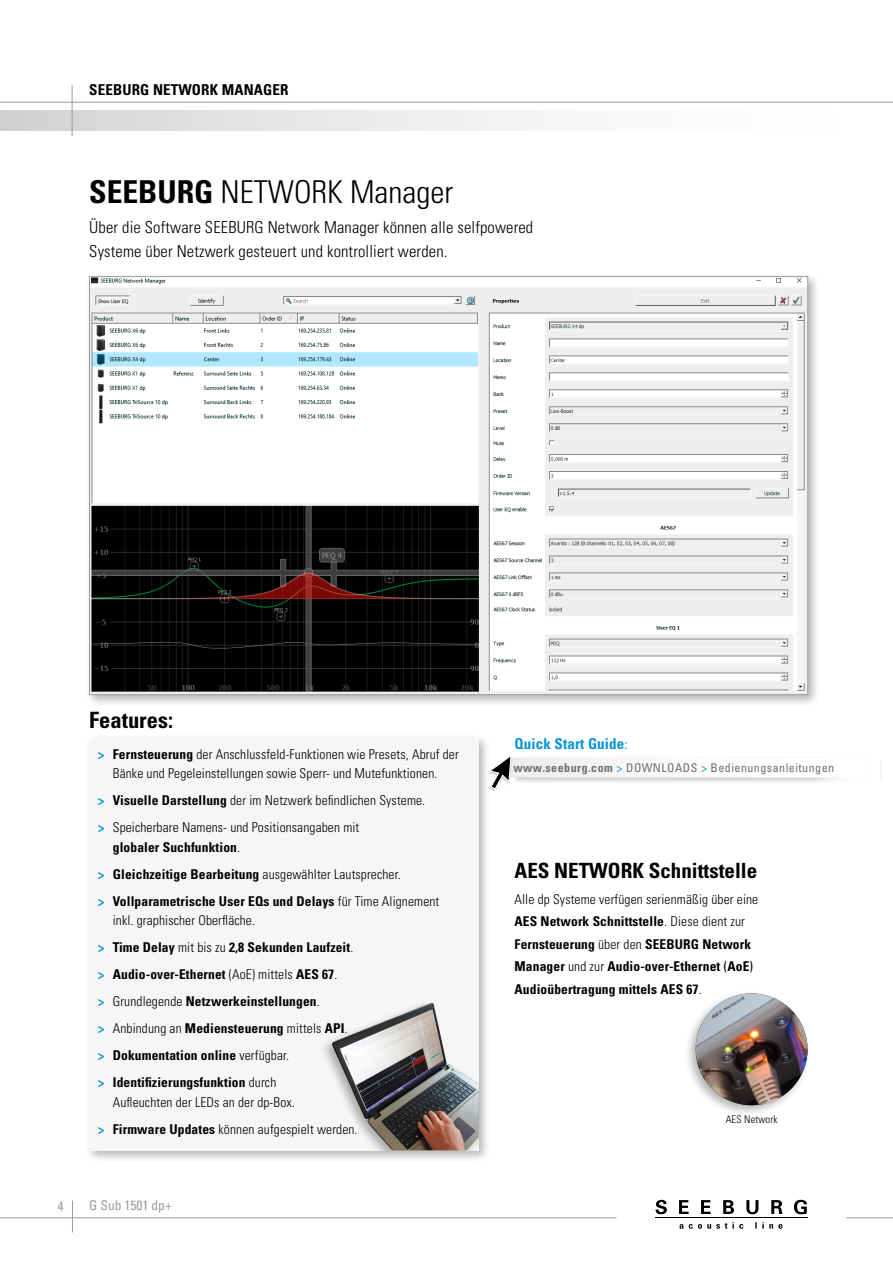
<style>
.page{position:relative;width:893px;height:1263px;background:#fff}
.page>*{position:absolute;margin:0;border:0;box-sizing:border-box;transform-origin:0 0}
.t1{font:300 condensed 31.5px "Univers";color:#000}
.t2{font:700 condensed 22.5px "Univers";color:#000}
.t3{font:700 condensed 21px "Univers";color:#000}
.t4{font:300 condensed 16.5px/24px "Univers";letter-spacing:.01em;color:#000}
.t5{font:700 condensed 15px "Univers";letter-spacing:.065em;color:#000}
.t6{font:700 condensed 15px "Univers";letter-spacing:.01em;color:#0795d4}
.t7{font:700 condensed 13.5px/27px "Univers";letter-spacing:.01em;color:#000}
.t8{font:300 condensed 13.5px/27px "Univers";letter-spacing:.01em;color:#000}
.t9{font:condensed 13.5px "Univers LT";color:#9c9c9d}
.t10{font:condensed 13.5px "Univers";color:#9c9c9d}
.t11{font:condensed 12px "Univers";letter-spacing:.04em;color:#6e6e6e}
.t12{font:300 condensed 10.5px "Univers";letter-spacing:.01em;color:#000}
.s1{font-weight:700}
.s2{font-weight:700;color:#0795d4}
.s3{font-weight:300}
.s4{color:#0795d4}
.s5{color:#1096d0}
.s6{font-weight:700;color:#1096d0}
.s7{font-weight:400;font-size:13.5px}
.s8{font-weight:400}
</style>
<div class="page">
<div style="left:0;top:111px;width:893px;height:19px;background:linear-gradient(to right,#d5d6d6,#fff)"></div>
<hr style="left:0;top:102px;width:893px;height:1px;background:#9c9c9d">
<hr style="left:72px;top:85px;width:1px;height:51px;background:#9c9c9d">
<hr style="left:0;top:1217px;width:617px;height:1px;background:#9c9c9d">
<hr style="left:846px;top:1217px;width:47px;height:1px;background:#9c9c9d">
<hr style="left:655px;top:1217px;width:152px;height:1px;background:#000">
<svg style="left:679px;top:1222px;width:103px;height:7px"></svg>
<svg style="left:655px;top:1200px;width:12px;height:14px"></svg>
<svg style="left:679px;top:1200px;width:10px;height:14px"></svg>
<svg style="left:701px;top:1200px;width:10px;height:14px"></svg>
<svg style="left:723px;top:1200px;width:11px;height:14px"></svg>
<svg style="left:746px;top:1200px;width:12px;height:14px"></svg>
<svg style="left:771px;top:1200px;width:11px;height:14px"></svg>
<svg style="left:794px;top:1200px;width:13px;height:14px"></svg>
<hr style="left:72px;top:1200px;width:1px;height:32px;background:#9c9c9d">
<div style="left:85px;top:734px;width:406px;height:429px;background:#000;opacity:.3"></div>
<div style="left:89px;top:738px;width:389px;height:412px;background:#f6f6f6"></div>
<div style="left:85px;top:272px;width:736px;height:435px;background:#000;opacity:.3"></div>
<img style="left:91px;top:278px;width:715px;height:415px">
<img style="left:688px;top:993px;width:120px;height:120px">
<div style="left:320px;top:999px;width:158px;height:151px;background:#000;opacity:.3"></div>
<img style="left:332px;top:1002px;width:146px;height:148px">
<div style="left:486px;top:755px;width:27px;height:38px;background:#fafafa"></div>
<svg style="left:489px;top:754px;width:348px;height:36px"></svg>
<p class="t5" style="left:89px;top:81px;width:10px">seeburg</p>
<p class="t5" style="left:153px;top:81px;width:80px">network manager</p>
<h1 class="t1" style="left:89px;top:173px;width:365px"><span class="s1">SEEBURG</span> NETWORK Manager</h1>
<p class="t4" style="left:89px;top:215px;width:445px">Über die Software SEEBURG Network Manager können alle selfpowered<br>Systeme über Netzwerk gesteuert und kontrolliert werden.</p>
<h2 class="t2" style="left:89px;top:706px;width:85px">Features:</h2>
<p class="t8" style="left:98px;top:744px;width:363px;line-height:19.5px;text-align:center"><span class="s2">&gt;</span> <span class="s1">Fernsteuerung</span> der Anschlussfeld-Funktionen wie Presets, Abruf der<br>Bänke und Pegeleinstellungen sowie Sperr- und Mutefunktionen.</p>
<p class="t8" style="left:98px;top:787px;width:329px"><span class="s2">&gt;</span> <span class="s1">Visuelle Darstellung</span> der im Netzwerk befindlichen Systeme. <span class="s2">&gt;</span> Speicherbare Namens- und Positionsangaben mit</p>
<p class="t7" style="left:98px;top:833px;width:343px;text-indent:15px">globaler Suchfunktion<span class="s3">.<br></span><span class="s4">&gt;</span> Gleichzeitige Bearbeitung <span class="s3">ausgewählter Lautsprecher.<br></span><span class="s4">&gt;</span> Vollparametrische User EQs und Delays <span class="s3">für Time Alignement</span></p>
<p class="t7" style="left:98px;top:907px;width:257px;text-indent:15px"><span class="s3">inkl. graphischer Oberfläche.<br></span><span class="s5">&gt;</span> Time Delay <span class="s3">mit bis zu</span> 2,8 Sekunden Laufzeit<span class="s3">. </span><span class="s5">&gt;</span> Audio-over-Ethernet <span class="s3">(AoE) mittels</span> AES 67<span class="s3">.<br></span><span class="s5">&gt;</span> <span class="s3">Grundlegende</span> Netzwerkeinstellungen<span class="s3">.<br></span><span class="s5">&gt;</span> <span class="s3">Anbindung an</span> Mediensteuerung <span class="s3">mittels</span> API<span class="s3">. </span><span class="s5">&gt;</span> Dokumentation online <span class="s3">verfügbar.<br></span><span class="s5">&gt;</span> Identifizierungsfunktion <span class="s3">durch</span></p>
<p class="t8" style="left:98px;top:1088px;width:261px;text-indent:15px">Aufleuchten der LEDs an der dp-Box.<br><span class="s6">&gt;</span> <span class="s1">Firmware Updates</span> können aufgespielt werden.</p>
<p class="t10" style="left:58px;top:1197px;width:7px">4</p>
<p class="t9" style="left:89px;top:1197px;width:84px">G Sub 1501 dp+</p>
<p class="t6" style="left:514px;top:735px;width:115px">Quick Start Guide<span class="s7">:</span></p>
<p class="t11" style="left:513px;top:760px;width:322px"><span class="s1">www.seeburg.com</span> <span class="s4">&gt;</span> downloads <span class="s4">&gt;</span> Bedienungsanleitungen</p>
<h3 class="t3" style="left:514px;top:858px;width:244px">AES NETWORK Schnittstelle</h3>
<p class="t7" style="left:514px;top:888px;width:245px;line-height:22.5px"><span class="s3">Alle dp Systeme verfügen serienmäßig über eine </span>AES Network Schnittstelle<span class="s3">. Diese dient zur </span>Fernsteuerung <span class="s3">über den</span> SEEBURG Network Manager <span class="s3">und zur</span> Audio-over-Ethernet <span class="s8">(</span>AoE<span class="s8">)<br></span>Audioübertragung mittels AES 67<span class="s3">.</span></p>
<p class="t12" style="left:726px;top:1113px;width:53px">AES Network</p>
</div>
